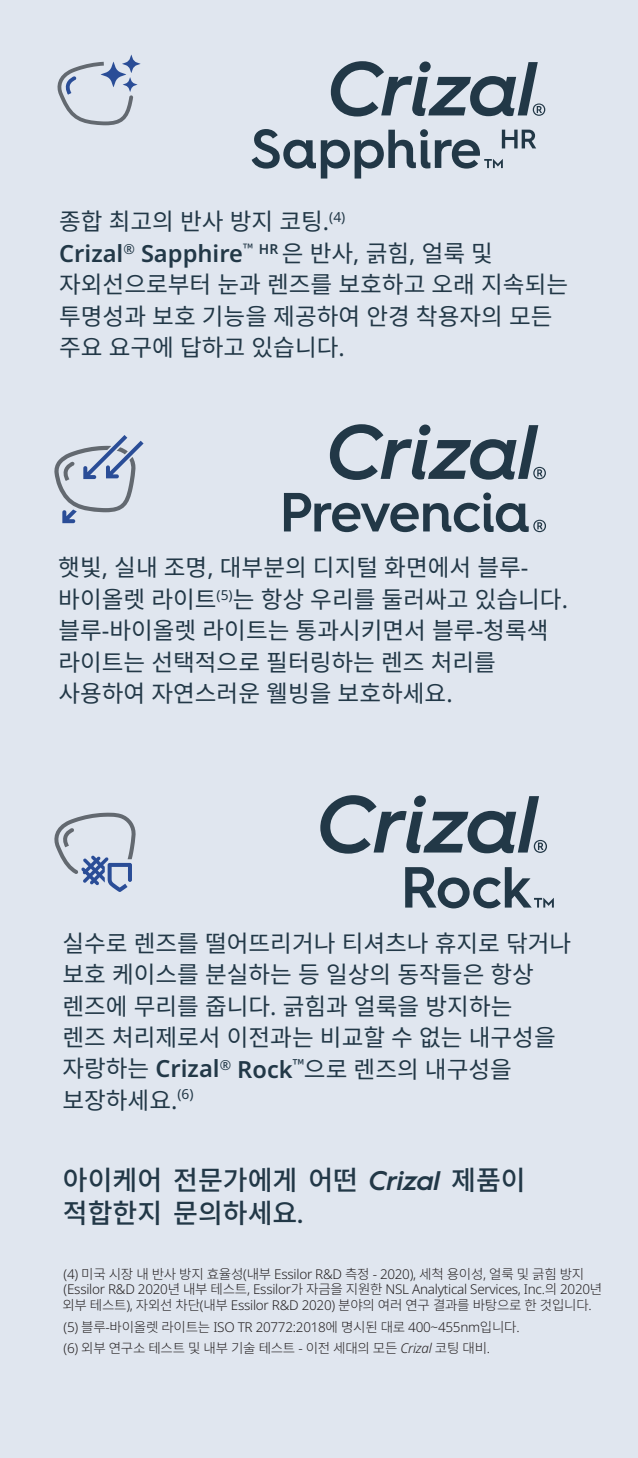
<style>
.page{position:relative;width:638px;height:1458px;background:#e0e6ef}
.page>*{position:absolute;margin:0;border:0;box-sizing:border-box;transform-origin:0 0}
.t1{font:500 27px/32.6px "Noto Sans CJ Kkr";color:#223847}
.t2{font:23.62px/31.5px "Noto Sans CJ Kkr";color:#223847}
.t3{font:600 23.62px "Noto Sans";color:#223847}
.t4{font:300 13.5px "Noto Sans CJ Kkr";letter-spacing:-.02em;color:#231f20}
.t5{font:300 13.5px "Noto Sans";letter-spacing:-.02em;color:#231f20}
.s1{font-family:"Noto Sans"}
.s2{font-family:"Noto Sans CJ Kkr";font-weight:400}
.s3{font-weight:400}
.s4{font-family:"Noto Sans";font-weight:600}
.s5{font-family:"Hurme Geometric Sans 1";font-weight:600;font-style:italic}
.s6{font-family:"Hurme Geometric Sans 1";font-weight:600}
.s7{font-family:"Noto Sans CJ Kkr"}
.s8{font-family:"Noto Sans";font-style:italic}
</style>
<div class="page">
<svg style="left:252px;top:129px;width:284px;height:50px"></svg>
<svg style="left:331px;top:61px;width:214px;height:56px"></svg>
<svg style="left:284px;top:492px;width:262px;height:40px"></svg>
<svg style="left:330px;top:424px;width:216px;height:56px"></svg>
<svg style="left:405px;top:867px;width:149px;height:41px"></svg>
<svg style="left:320px;top:795px;width:227px;height:59px"></svg>
<svg style="left:57px;top:55px;width:83px;height:70px"></svg>
<svg style="left:54px;top:435px;width:90px;height:88px"></svg>
<svg style="left:54px;top:813px;width:82px;height:79px"></svg>
<p class="t2" style="left:59px;top:206px;width:288px">종합 최고의 반사 방지 코팅<span class="s1">.</span><sup>(4)</sup></p>
<p class="t3" style="left:59px;top:236px;width:435px">Crizal<sup>®</sup> Sapphire<sup>™</sup> <sup>HR</sup> <span class="s2">은 반사</span><span class="s3">,</span> <span class="s2">긁힘</span><span class="s3">,</span> <span class="s2">얼룩 및</span></p>
<p class="t2" style="left:59px;top:269px;width:510px">자외선으로부터 눈과 렌즈를 보호하고 오래 지속되는 투명성과 보호 기능을 제공하여 안경 착용자의 모든 주요 요구에 답하고 있습니다<span class="s1">.</span></p>
<p class="t2" style="left:58px;top:553px;width:511px">햇빛<span class="s1">,</span> 실내 조명<span class="s1">,</span> 대부분의 디지털 화면에서 블루<span class="s1">-</span>바이올렛 라이트<sup>(5)</sup>는 항상 우리를 둘러싸고 있습니다<span class="s1">. </span>블루<span class="s1">-</span>바이올렛 라이트는 통과시키면서 블루<span class="s1">-</span>청록색 라이트는 선택적으로 필터링하는 렌즈 처리를 사용하여 자연스러운 웰빙을 보호하세요<span class="s1">.</span></p>
<p class="t2" style="left:62px;top:928px;width:510px">실수로 렌즈를 떨어뜨리거나 티셔츠나 휴지로 닦거나 보호 케이스를 분실하는 등 일상의 동작들은 항상 렌즈에 무리를 줍니다<span class="s1">.</span> 긁힘과 얼룩을 방지하는<br>렌즈 처리제로서 이전과는 비교할 수 없는 내구성을 자랑하는 <span class="s4">Crizal</span><sup>®</sup> <span class="s4">Rock</span><sup>™</sup>으로 렌즈의 내구성을 보장하세요<span class="s1">.</span><sup>(6)</sup></p>
<p class="t1" style="left:63px;top:1165px;width:464px">아이케어 전문가에게 어떤 <span class="s5">Crizal</span> 제품이 적합한지 문의하세요<span class="s6">.</span></p>
<p class="t4" style="left:64px;top:1266px;width:522px"><span class="s1">(4)</span> 미국 시장 내 반사 방지 효율성<span class="s1">(</span>내부 <span class="s1">Essilor R&amp;D</span> 측정 <span class="s1">- 2020),</span> 세척 용이성<span class="s1">,</span> 얼룩 및 긁힘 방지</p>
<p class="t5" style="left:64px;top:1280px;width:540px">(Essilor R&amp;D 2020<span class="s7">년 내부 테스트</span>, Essilor<span class="s7">가 자금을 지원한</span> NSL Analytical Services, Inc.<span class="s7">의</span> 2020<span class="s7">년</span></p>
<p class="t4" style="left:62px;top:1298px;width:531px">외부 테스트<span class="s1">),</span> 자외선 차단<span class="s1">(</span>내부 <span class="s1">Essilor R&amp;D 2020)</span> 분야의 여러 연구 결과를 바탕으로 한 것입니다<span class="s1">.</span></p>
<p class="t5" style="left:64px;top:1317px;width:458px">(5) <span class="s7">블루</span>-<span class="s7">바이올렛 라이트는</span> ISO TR 20772:2018<span class="s7">에 명시된 대로</span> 400~455nm<span class="s7">입니다</span>.</p>
<p class="t4" style="left:64px;top:1340px;width:428px"><span class="s1">(6)</span> 외부 연구소 테스트 및 내부 기술 테스트 <span class="s1">-</span> 이전 세대의 모든 <span class="s8">Crizal</span> 코팅 대비<span class="s1">.</span></p>
</div>
